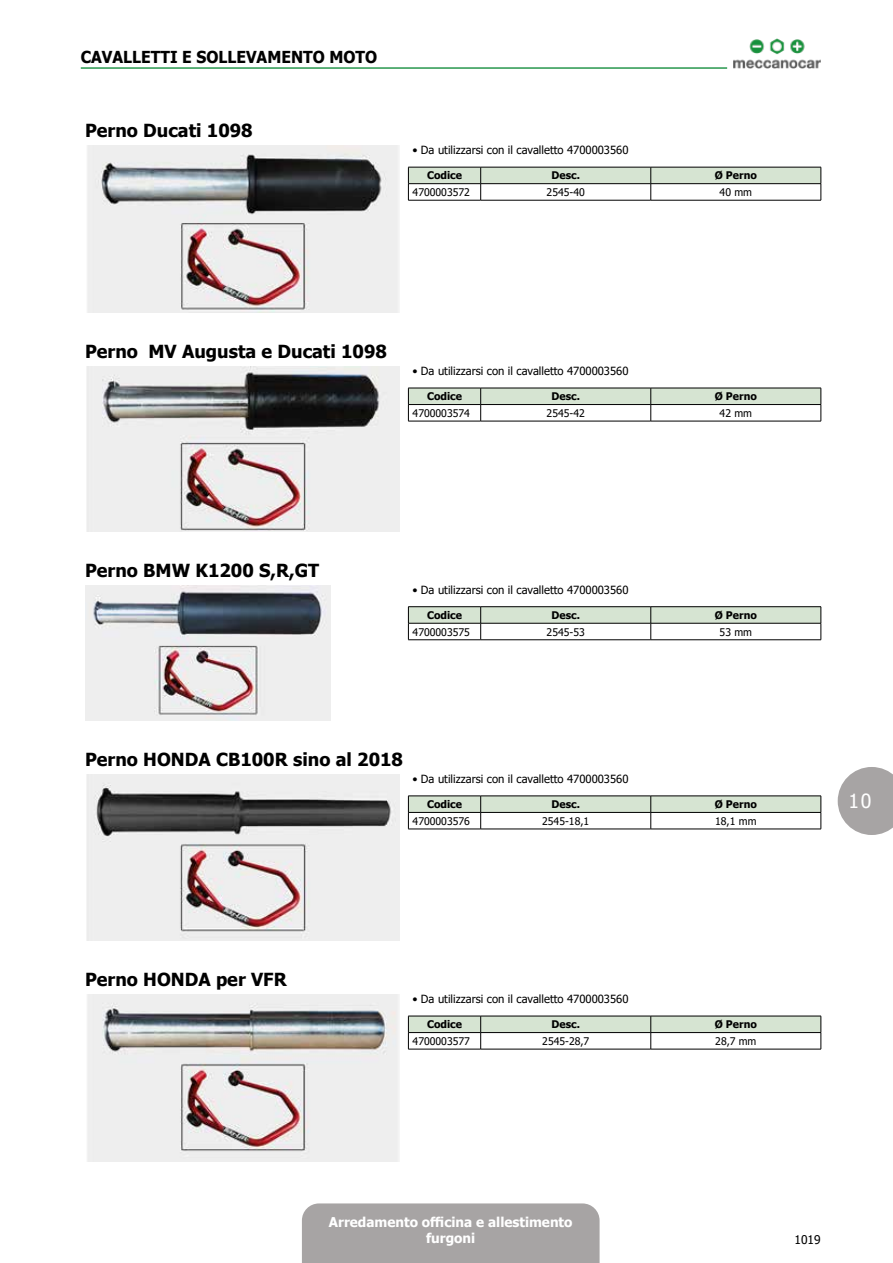
<style>
.page{position:relative;width:893px;height:1263px;background:#fff}
.page>*{position:absolute;margin:0;border:0;box-sizing:border-box;transform-origin:0 0}
.t1{font:19.5px "Tahoma";color:#fff}
.t2{font:700 18px "Tahoma";color:#000}
.t3{font:700 16.5px "Tahoma";color:#000;scale:.95 1}
.t4{font:700 13.5px/16.2px "Tahoma";color:#fff;text-align:center}
.t5{font:12px "Tahoma";color:#000}
.t6{font:11.25px "Tahoma";color:#000}
.t7{font:10.5px "Tahoma";color:#000}
.t8{font:700 10.5px "Tahoma";color:#000}
</style>
<div class="page">
<div style="left:302px;top:1203px;width:298px;height:60px;background:#a7a4a4"></div>
<svg style="left:838px;top:767px;width:55px;height:68px"></svg>
<img style="left:733px;top:38px;width:88px;height:31px">
<hr style="left:81px;top:67px;width:646px;height:2px;background:#28974e">
<img style="left:87px;top:146px;width:312px;height:166px">
<svg style="left:408px;top:167px;width:414px;height:33px"></svg>
<hr style="left:408px;top:200px;width:73px;height:1px;background:#000">
<hr style="left:481px;top:200px;width:170px;height:1px;background:#000">
<hr style="left:651px;top:200px;width:170px;height:1px;background:#000">
<img style="left:86px;top:366px;width:314px;height:165px">
<svg style="left:408px;top:388px;width:414px;height:33px"></svg>
<hr style="left:408px;top:421px;width:73px;height:1px;background:#000">
<hr style="left:481px;top:421px;width:170px;height:1px;background:#000">
<hr style="left:651px;top:421px;width:170px;height:1px;background:#000">
<img style="left:85px;top:585px;width:246px;height:135px">
<hr style="left:408px;top:606px;width:73px;height:1px;background:#000">
<hr style="left:481px;top:606px;width:170px;height:1px;background:#000">
<hr style="left:651px;top:606px;width:170px;height:1px;background:#000">
<svg style="left:408px;top:607px;width:414px;height:33px"></svg>
<hr style="left:408px;top:639px;width:73px;height:1px;background:#000">
<hr style="left:481px;top:639px;width:170px;height:1px;background:#000">
<hr style="left:651px;top:639px;width:170px;height:1px;background:#000">
<img style="left:86px;top:774px;width:314px;height:166px">
<svg style="left:408px;top:796px;width:414px;height:33px"></svg>
<hr style="left:408px;top:829px;width:73px;height:1px;background:#000">
<hr style="left:481px;top:829px;width:170px;height:1px;background:#000">
<hr style="left:651px;top:829px;width:170px;height:1px;background:#000">
<img style="left:87px;top:994px;width:312px;height:167px">
<svg style="left:408px;top:1016px;width:414px;height:33px"></svg>
<hr style="left:408px;top:1049px;width:73px;height:1px;background:#000">
<hr style="left:481px;top:1049px;width:170px;height:1px;background:#000">
<hr style="left:651px;top:1049px;width:170px;height:1px;background:#000">
<h3 class="t3" style="left:81px;top:45px;width:313px">Cavall etti e soll evam ento moto</h3>
<h2 class="t2" style="left:85px;top:118px;width:169px">Perno Ducati 1098</h2>
<p class="t6" style="left:412px;top:143px;width:218px">• Da utilizzarsi con il cavalletto 4700003560</p>
<p class="t8" style="left:427px;top:168px;width:37px">Codice</p>
<p class="t8" style="left:551px;top:168px;width:30px">Desc.</p>
<p class="t8" style="left:715px;top:168px;width:44px">Ø Perno</p>
<p class="t7" style="left:413px;top:185px;width:59px">4700003572</p>
<p class="t7" style="left:547px;top:185px;width:40px">2545-40</p>
<p class="t7" style="left:720px;top:185px;width:34px">40 mm</p>
<h2 class="t2" style="left:85px;top:339px;width:303px">Perno MV Augusta e Ducati 1098</h2>
<p class="t6" style="left:412px;top:363px;width:218px">• Da utilizzarsi con il cavalletto 4700003560</p>
<p class="t8" style="left:427px;top:389px;width:37px">Codice</p>
<p class="t8" style="left:551px;top:389px;width:30px">Desc.</p>
<p class="t8" style="left:715px;top:389px;width:44px">Ø Perno</p>
<p class="t7" style="left:413px;top:406px;width:59px">4700003574</p>
<p class="t7" style="left:547px;top:406px;width:40px">2545-42</p>
<p class="t7" style="left:720px;top:406px;width:34px">42 mm</p>
<h2 class="t2" style="left:85px;top:557px;width:236px">Perno BMW K1200 S,R,GT</h2>
<p class="t6" style="left:412px;top:582px;width:218px">• Da utilizzarsi con il cavalletto 4700003560</p>
<p class="t8" style="left:427px;top:608px;width:37px">Codice</p>
<p class="t8" style="left:551px;top:608px;width:30px">Desc.</p>
<p class="t8" style="left:715px;top:608px;width:44px">Ø Perno</p>
<p class="t7" style="left:413px;top:625px;width:59px">4700003575</p>
<p class="t7" style="left:547px;top:625px;width:40px">2545-53</p>
<p class="t7" style="left:720px;top:625px;width:34px">53 mm</p>
<h2 class="t2" style="left:85px;top:747px;width:320px">Perno HONDA CB100R sino al 2018</h2>
<p class="t6" style="left:412px;top:771px;width:218px">• Da utilizzarsi con il cavalletto 4700003560</p>
<p class="t8" style="left:427px;top:797px;width:37px">Codice</p>
<p class="t8" style="left:551px;top:797px;width:30px">Desc.</p>
<p class="t8" style="left:715px;top:797px;width:44px">Ø Perno</p>
<p class="t7" style="left:413px;top:814px;width:59px">4700003576</p>
<p class="t7" style="left:542px;top:814px;width:49px">2545-18,1</p>
<p class="t7" style="left:715px;top:814px;width:43px">18,1 mm</p>
<h2 class="t2" style="left:85px;top:967px;width:202px">Perno HONDA per VFR</h2>
<p class="t6" style="left:412px;top:991px;width:218px">• Da utilizzarsi con il cavalletto 4700003560</p>
<p class="t8" style="left:427px;top:1017px;width:37px">Codice</p>
<p class="t8" style="left:551px;top:1017px;width:30px">Desc.</p>
<p class="t8" style="left:715px;top:1017px;width:44px">Ø Perno</p>
<p class="t7" style="left:413px;top:1034px;width:59px">4700003577</p>
<p class="t7" style="left:542px;top:1034px;width:48px">2545-28,7</p>
<p class="t7" style="left:715px;top:1034px;width:43px">28,7 mm</p>
<h1 class="t1" style="left:848px;top:788px;width:25px">10</h1>
<p class="t4" style="left:329px;top:1214px;width:245px">Arredamento officina e allestimento furgoni</p>
<p class="t5" style="left:794px;top:1231px;width:28px">1019</p>
</div>
